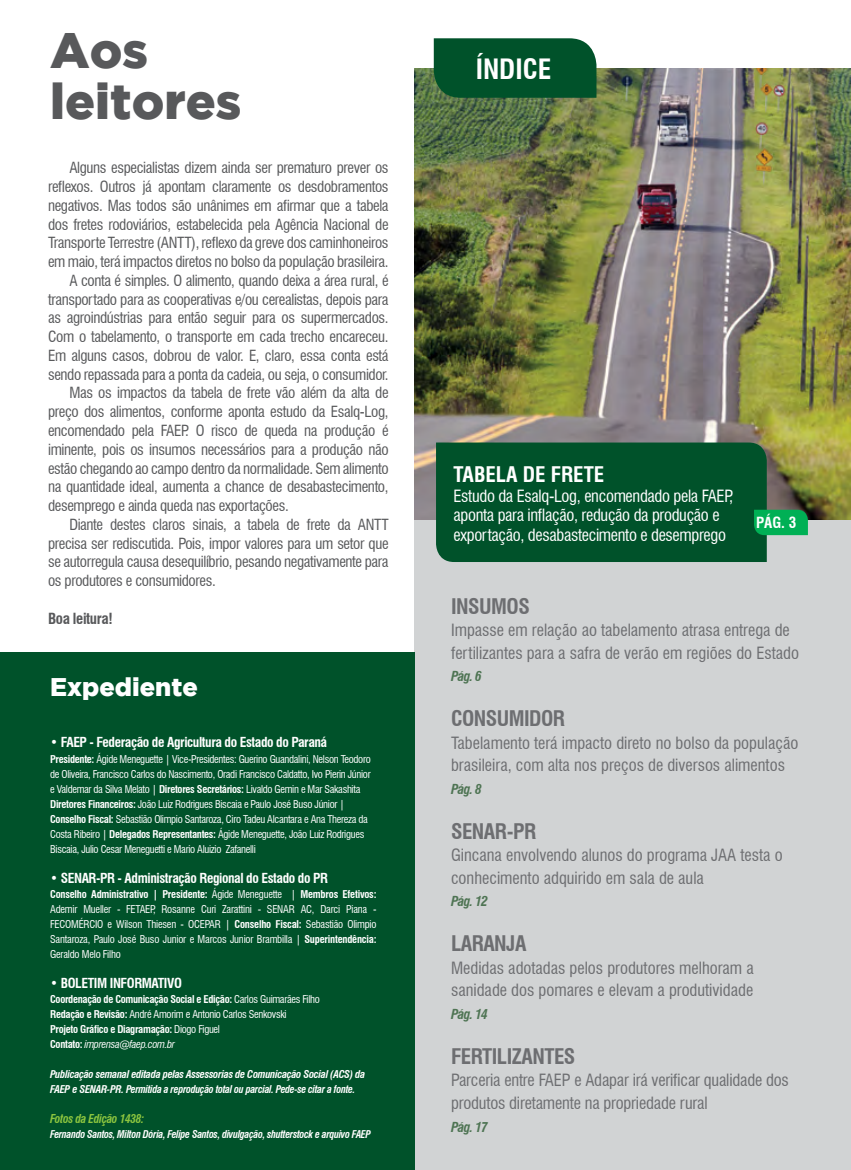
<style>
.page{position:relative;width:851px;height:1170px;background:#fff}
.page>*{position:absolute;margin:0;border:0;box-sizing:border-box;transform-origin:0 0}
.t1{font:900 49.8px/51.3px "Gotham";color:#58595b}
.t2{font:700 condensed 27.3px "Swiss 721 BT";color:#fff}
.t3{font:900 25.5px "Gotham";color:#fff}
.t4{font:700 condensed 21px "Swiss 721 BT";letter-spacing:-.025em;color:#6d6e71}
.t5{font:700 condensed 21px "Swiss 721 BT";color:#fff}
.t6{font:condensed 16.5px/22.5px "Swiss 721 BT";color:#6d6e71}
.t7{font:condensed 16.5px/19.8px "Swiss 721 BT";letter-spacing:-.02em;color:#fff}
.t8{font:condensed 15px "Swiss 721 BT";letter-spacing:-.025em;color:#58595b}
.t9{font:700 condensed 15px "Swiss 721 BT";letter-spacing:-.025em;color:#58595b}
.t10{font:700 condensed 15px "Swiss 721 BT";color:#fff}
.t11{font:700 condensed 13.5px "Swiss 721 BT";letter-spacing:-.03em;color:#fff}
.t12{font:italic 700 condensed 13.5px "Swiss 721 BT";letter-spacing:-.05em;color:#4e7453}
.t13{font:italic 700 condensed 12px "Swiss 721 BT";letter-spacing:-.03em;color:#8dc63f;scale:.95 1}
.t14{font:condensed 10.5px/15px "Swiss 721 BT";letter-spacing:-.03em;color:#fff}
.t15{font:700 condensed 10.5px/15px "Swiss 721 BT";letter-spacing:-.03em;color:#fff}
.t16{font:italic 700 condensed 10.5px/15px "Swiss 721 BT";letter-spacing:-.03em;color:#fff}
.t17{font:italic 700 condensed 10.5px "Swiss 721 BT";letter-spacing:-.03em;color:#fff;scale:.95 1}
.s1{font-weight:400}
.s2{font-weight:700}
.s3{font-weight:400;font-style:italic}
</style>
<div class="page">
<img style="left:415px;top:68px;width:435px;height:452px">
<div style="left:415px;top:520px;width:435px;height:649px;background:#d1d3d4"></div>
<div style="left:0;top:652px;width:414px;height:517px;background:#00522a"></div>
<div style="left:433px;top:38px;width:163px;height:60px;background:#00522a"></div>
<svg style="left:436px;top:442px;width:371px;height:120px;background:#0d5a31"></svg>
<h1 class="t1" style="left:50px;top:23px;width:193px">Aos leitores</h1>
<p class="t8" style="left:69px;top:159px;width:321px">Alguns especialistas dizem ainda ser prematuro prever os</p>
<p class="t8" style="left:48px;top:178px;width:342px">reflexos. Outros já apontam claramente os desdobramentos</p>
<p class="t8" style="left:48px;top:196px;width:342px">negativos. Mas todos são unânimes em afirmar que a tabela</p>
<p class="t8" style="left:48px;top:215px;width:342px">dos fretes rodoviários, estabelecida pela Agência Nacional de</p>
<p class="t8" style="left:48px;top:234px;width:342px">Transporte Terrestre (ANTT), reflexo da greve dos caminhoneiros</p>
<p class="t8" style="left:48px;top:253px;width:342px">em maio, terá impactos diretos no bolso da população brasileira.</p>
<p class="t8" style="left:69px;top:271px;width:321px">A conta é simples. O alimento, quando deixa a área rural, é</p>
<p class="t8" style="left:48px;top:290px;width:342px">transportado para as cooperativas e/ou cerealistas, depois para</p>
<p class="t8" style="left:48px;top:309px;width:342px">as agroindústrias para então seguir para os supermercados.</p>
<p class="t8" style="left:48px;top:328px;width:342px">Com o tabelamento, o transporte em cada trecho encareceu.</p>
<p class="t8" style="left:48px;top:346px;width:342px">Em alguns casos, dobrou de valor. E, claro, essa conta está</p>
<p class="t8" style="left:48px;top:365px;width:342px">sendo repassada para a ponta da cadeia, ou seja, o consumidor.</p>
<p class="t8" style="left:69px;top:384px;width:321px">Mas os impactos da tabela de frete vão além da alta de</p>
<p class="t8" style="left:48px;top:403px;width:342px">preço dos alimentos, conforme aponta estudo da Esalq-Log,</p>
<p class="t8" style="left:48px;top:421px;width:342px">encomendado pela FAEP. O risco de queda na produção é</p>
<p class="t8" style="left:48px;top:440px;width:342px">iminente, pois os insumos necessários para a produção não</p>
<p class="t8" style="left:48px;top:459px;width:342px">estão chegando ao campo dentro da normalidade. Sem alimento</p>
<p class="t8" style="left:48px;top:478px;width:342px">na quantidade ideal, aumenta a chance de desabastecimento,</p>
<p class="t8" style="left:48px;top:496px;width:242px">desemprego e ainda queda nas exportações.</p>
<p class="t8" style="left:69px;top:515px;width:321px">Diante destes claros sinais, a tabela de frete da ANTT</p>
<p class="t8" style="left:48px;top:534px;width:342px">precisa ser rediscutida. Pois, impor valores para um setor que</p>
<p class="t8" style="left:48px;top:553px;width:342px">se autorregula causa desequilíbrio, pesando negativamente para</p>
<p class="t8" style="left:48px;top:571px;width:169px">os produtores e consumidores.</p>
<p class="t9" style="left:48px;top:609px;width:66px">Boa leitura!</p>
<h3 class="t3" style="left:50px;top:671px;width:149px">Expediente</h3>
<p class="t11" style="left:50px;top:734px;width:278px"><span class="s1">•</span> FAEP - Federação de Agricultura do Estado do Paraná</p>
<p class="t14" style="left:50px;top:751px;width:322px"><span class="s2">Presidente:</span> Ágide Meneguette | Vice-Presidentes: Guerino Guandalini, Nelson Teodoro de Oliveira, Francisco Carlos do Nascimento, Oradi Francisco Caldatto, Ivo Pierin Júnior e Valdemar da Silva Melato | <span class="s2">Diretores Secretários:</span> Livaldo Gemin e Mar Sakashita <span class="s2">Diretores Financeiros:</span> João Luiz Rodrigues Biscaia e Paulo José Buso Júnior | <span class="s2">Conselho Fiscal:</span> Sebastião Olimpio Santaroza, Ciro Tadeu Alcantara e Ana Thereza da Costa Ribeiro | <span class="s2">Delegados Representantes:</span> Ágide Meneguette, João Luiz Rodrigues Biscaia, Julio Cesar Meneguetti e Mario Aluizio Zafanelli</p>
<p class="t11" style="left:50px;top:869px;width:279px"><span class="s1">•</span> SENAR-PR - Administração Regional do Estado do PR</p>
<p class="t14" style="left:50px;top:886px;width:328px;text-align:justify"><span class="s2">Conselho Administrativo | Presidente:</span> Ágide Meneguette | <span class="s2">Membros Efetivos:<br></span>Ademir Mueller - FETAEP, Rosanne Curi Zarattini - SENAR AC, Darci Piana - FECOMÉRCIO e Wilson Thiesen - OCEPAR | <span class="s2">Conselho Fiscal:</span> Sebastião Olimpio Santaroza, Paulo José Buso Junior e Marcos Junior Brambilla | <span class="s2">Superintendência:<br></span>Geraldo Melo Filho</p>
<p class="t11" style="left:50px;top:974px;width:133px"><span class="s1">•</span> BOLETIM INFORMATIVO</p>
<p class="t15" style="left:50px;top:991px;width:271px">Coordenação de Comunicação Social e Edição: <span class="s1">Carlos Guimarães Filho </span>Redação e Revisão: <span class="s1">André Amorim e Antonio Carlos Senkovski<br></span>Projeto Gráfico e Diagramação: <span class="s1">Diogo Figuel<br></span>Contato: <span class="s3">imprensa@faep.com.br</span></p>
<p class="t16" style="left:50px;top:1066px;width:316px">Publicação semanal editada pelas Assessorias de Comunicação Social (ACS) da<br>FAEP e SENAR-PR. Permitida a reprodução total ou parcial. Pede-se citar a fonte.</p>
<p class="t13" style="left:50px;top:1110px;width:100px">Fotos da Edição 1438:</p>
<p class="t17" style="left:50px;top:1127px;width:339px">Fernando Santos, Milton Dória, Felipe Santos, divulgação, shutterstock e arquivo FAEP</p>
<h2 class="t2" style="left:475px;top:52px;width:77px">ÍNDICE</h2>
<h3 class="t5" style="left:453px;top:461px;width:152px">TABELA DE FRETE</h3>
<p class="t7" style="left:453px;top:485px;width:281px">Estudo da Esalq-Log, encomendado pela FAEP, aponta para inflação, redução da produção e exportação, desabastecimento e desemprego</p>
<p class="t10" style="left:756px;top:513px;width:42px">PÁG. 3</p>
<h3 class="t4" style="left:451px;top:593px;width:80px">INSUMOS</h3>
<p class="t6" style="left:451px;top:619px;width:349px">Impasse em relação ao tabelamento atrasa entrega de fertilizantes para a safra de verão em regiões do Estado</p>
<p class="t12" style="left:451px;top:668px;width:32px">Pág. 6</p>
<h3 class="t4" style="left:451px;top:706px;width:115px">CONSUMIDOR</h3>
<p class="t6" style="left:451px;top:731px;width:349px">Tabelamento terá impacto direto no bolso da população brasileira, com alta nos preços de diversos alimentos</p>
<p class="t12" style="left:451px;top:780px;width:32px">Pág. 8</p>
<h3 class="t4" style="left:451px;top:818px;width:87px">SENAR-PR</h3>
<p class="t6" style="left:451px;top:844px;width:333px">Gincana envolvendo alunos do programa JAA testa o conhecimento adquirido em sala de aula</p>
<p class="t12" style="left:451px;top:893px;width:38px">Pág. 12</p>
<h3 class="t4" style="left:451px;top:931px;width:77px">LARANJA</h3>
<p class="t6" style="left:451px;top:956px;width:304px">Medidas adotadas pelos produtores melhoram a sanidade dos pomares e elevam a produtividade</p>
<p class="t12" style="left:451px;top:1005px;width:38px">Pág. 14</p>
<h3 class="t4" style="left:451px;top:1043px;width:126px">FERTILIZANTES</h3>
<p class="t6" style="left:451px;top:1069px;width:339px">Parceria entre FAEP e Adapar irá verificar qualidade dos produtos diretamente na propriedade rural</p>
<p class="t12" style="left:451px;top:1118px;width:38px">Pág. 17</p>
</div>
